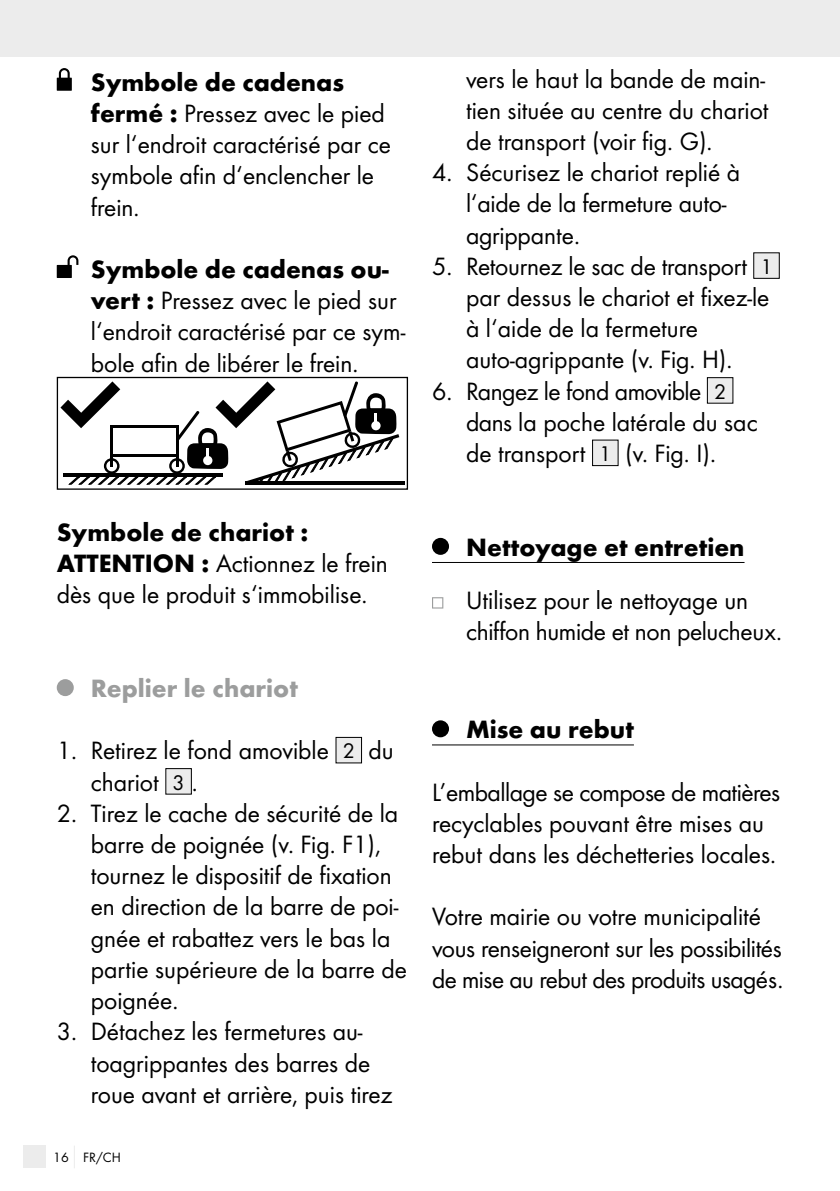
<style>
.page{position:relative;width:840px;height:1191px;background:#fff}
.page>*{position:absolute;margin:0;border:0;box-sizing:border-box;transform-origin:0 0}
.t1{font:26px/31.2px "Futura Boo";color:#000}
.t2{font:700 26px "Futura";color:#000}
.t3{font:700 26px "Futura";color:#9c9d9d}
.t4{font:14px "Futura Boo";color:#000}
.s1{font-family:"Futura";font-weight:700}
.s2{font-size:22px}
</style>
<div class="page">
<div style="left:0;top:0;width:839px;height:57px;background:#ececec"></div>
<div style="left:23px;top:1145px;width:22px;height:23px;background:#ececec"></div>
<svg style="left:74px;top:1146px;width:1px;height:22px"></svg>
<svg style="left:57px;top:68px;width:15px;height:23px"></svg>
<svg style="left:57px;top:255px;width:21px;height:23px"></svg>
<hr style="left:245px;top:481px;width:159px;height:3px;background:#000">
<div style="left:57px;top:377px;width:351px;height:113px;border:1px solid #000"></div>
<svg style="left:60px;top:381px;width:339px;height:104px"></svg>
<div style="left:57px;top:679px;width:17px;height:17px;background:#9c9d9d;border-radius:50%"></div>
<div style="left:336px;top:737px;width:25px;height:26px;background:#ececec"></div>
<div style="left:335px;top:737px;width:27px;height:26px;border:1px solid #000"></div>
<div style="left:166px;top:768px;width:25px;height:26px;background:#ececec"></div>
<div style="left:165px;top:768px;width:27px;height:26px;border:1px solid #000"></div>
<hr style="left:432px;top:562px;width:312px;height:1px;background:#000">
<hr style="left:432px;top:744px;width:201px;height:1px;background:#000">
<div style="left:753px;top:253px;width:25px;height:25px;background:#ececec"></div>
<div style="left:707px;top:378px;width:25px;height:25px;background:#ececec"></div>
<div style="left:706px;top:377px;width:27px;height:27px;border:1px solid #000"></div>
<div style="left:592px;top:440px;width:25px;height:25px;background:#ececec"></div>
<div style="left:591px;top:439px;width:27px;height:27px;border:1px solid #000"></div>
<div style="left:432px;top:538px;width:17px;height:17px;background:#000;border-radius:50%"></div>
<svg style="left:432px;top:597px;width:11px;height:11px"></svg>
<div style="left:432px;top:720px;width:17px;height:17px;background:#000;border-radius:50%"></div>
<p class="t2" style="left:91px;top:66px;width:254px">Symbole de cadenas</p>
<p class="t1" style="left:91px;top:97px;width:301px"><span class="s1">fermé :</span> Pressez avec le pied sur l‘endroit caractérisé par ce symbole afin d‘enclencher le frein.</p>
<p class="t2" style="left:91px;top:253px;width:299px">Symbole de cadenas ou-</p>
<p class="t1" style="left:91px;top:285px;width:316px"><span class="s1">vert :</span> Pressez avec le pied sur l‘endroit caractérisé par ce sym&shy;bole afin de libérer le frein.</p>
<p class="t2" style="left:57px;top:516px;width:253px">Symbole de chariot :</p>
<p class="t1" style="left:57px;top:548px;width:332px"><span class="s1">ATTENTION :</span> Actionnez le frein dès que le produit s‘immobilise.</p>
<p class="t3" style="left:91px;top:672px;width:208px">Replier le chariot</p>
<p class="t1" style="left:91px;top:735px;width:304px;text-indent:-34px">1. Retirez le fond amovible <span class="s2">2</span> du chariot <span class="s2">3</span> .</p>
<p class="t1" style="left:91px;top:797px;width:317px;text-indent:-34px">2. Tirez le cache de sécurité de la barre de poignée (v. Fig. F1), tournez le dispositif de fixation en direction de la barre de poi&shy;gnée et rabattez vers le bas la partie supérieure de la barre de poignée.</p>
<p class="t1" style="left:91px;top:1016px;width:303px;text-indent:-34px">3. Détachez les fermetures au&shy;toagrippantes des barres de roue avant et arrière, puis tirez</p>
<p class="t4" style="left:53px;top:1149px;width:69px">16 FR/CH</p>
<p class="t1" style="left:466px;top:63px;width:304px">vers le haut la bande de main&shy;tien située au centre du chariot de transport (voir fig. G).</p>
<p class="t1" style="left:466px;top:157px;width:275px;text-indent:-34px">4. Sécurisez le chariot replié à l‘aide de la fermeture auto&shy;agrippante.</p>
<p class="t1" style="left:466px;top:250px;width:308px;text-indent:-34px">5. Retournez le sac de transport <span class="s2">1 </span>par dessus le chariot et fixez-le à l‘aide de la fermeture auto-agrippante (v. Fig. H).</p>
<p class="t1" style="left:466px;top:375px;width:293px;text-indent:-34px">6. Rangez le fond amovible <span class="s2">2 </span>dans la poche latérale du sac de transport <span class="s2">1</span> (v. Fig. I).</p>
<p class="t2" style="left:466px;top:531px;width:280px">Nettoyage et entretien</p>
<p class="t1" style="left:466px;top:584px;width:317px">Utilisez pour le nettoyage un chiffon humide et non pelucheux.</p>
<p class="t2" style="left:466px;top:713px;width:169px">Mise au rebut</p>
<p class="t1" style="left:432px;top:776px;width:350px">L’emballage se compose de matières recyclables pouvant être mises au rebut dans les déchetteries locales.</p>
<p class="t1" style="left:432px;top:901px;width:352px">Votre mairie ou votre municipalité vous renseigneront sur les possibilités de mise au rebut des produits usagés.</p>
</div>
